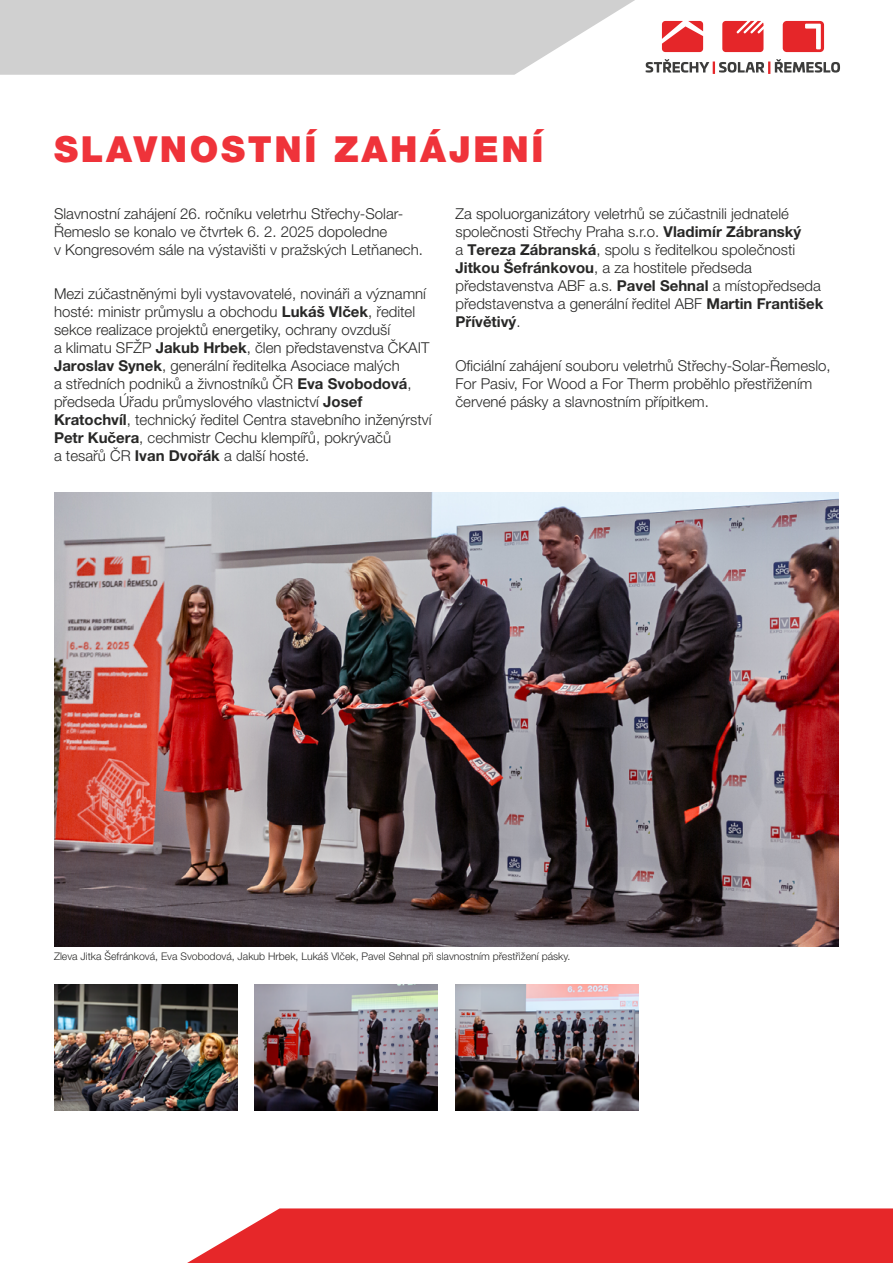
<style>
.page{position:relative;width:893px;height:1263px;background:#fff}
.page>*{position:absolute;margin:0;border:0;box-sizing:border-box;transform-origin:0 0}
.t1{font:900 36px "Helvetica Neue LT Pro";letter-spacing:.075em;color:#ef333a}
.t2{font:300 15px/18px "Helvetica Neue LT Pro";color:#282827}
.t3{font:300 10.5px "Helvetica Neue LT Pro";color:#282827}
.s1{font-weight:700}
</style>
<div class="page">
<svg style="left:187px;top:1208px;width:706px;height:55px;background:#e73638"></svg>
<svg style="left:0;top:0;width:694px;height:75px;background:#d6d6d6"></svg>
<svg style="left:646px;top:59px;width:194px;height:15px"></svg>
<svg style="left:662px;top:21px;width:41px;height:31px"></svg>
<svg style="left:722px;top:21px;width:41px;height:31px"></svg>
<svg style="left:783px;top:21px;width:41px;height:31px"></svg>
<img style="left:54px;top:493px;width:785px;height:453px">
<img style="left:54px;top:984px;width:183px;height:126px">
<img style="left:254px;top:984px;width:183px;height:126px">
<img style="left:456px;top:984px;width:183px;height:126px">
<h1 class="t1" style="left:54px;top:127px;width:491px">SLAVNOSTNÍ ZAHÁJENÍ</h1>
<p class="t2" style="left:54px;top:204px;width:370px">Slavnostní zahájení 26. ročníku veletrhu Střechy-Solar-<br>Řemeslo se konalo ve čtvrtek 6. 2. 2025 dopoledne<br>v Kongresovém sále na výstavišti v pražských Letňanech.</p>
<p class="t2" style="left:54px;top:284px;width:379px">Mezi zúčastněnými byli vystavovatelé, novináři a významní hosté: ministr průmyslu a obchodu <span class="s1">Lukáš Vlček</span>, ředitel sekce realizace projektů energetiky, ochrany ovzduší<br>a klimatu SFŽP <span class="s1">Jakub Hrbek</span>, člen představenstva ČKAIT <span class="s1">Jaroslav Synek</span>, generální ředitelka Asociace malých<br>a středních podniků a živnostníků ČR <span class="s1">Eva Svobodová</span>, předseda Úřadu průmyslového vlastnictví <span class="s1">Josef Kratochvíl</span>, technický ředitel Centra stavebního inženýrství <span class="s1">Petr Kučera</span>, cechmistr Cechu klempířů, pokrývačů<br>a tesařů ČR <span class="s1">Ivan Dvořák</span> a další hosté.</p>
<p class="t2" style="left:455px;top:204px;width:369px">Za spoluorganizátory veletrhů se zúčastnili jednatelé společnosti Střechy Praha s.r.o. <span class="s1">Vladimír Zábranský<br></span>a <span class="s1">Tereza Zábranská</span>, spolu s ředitelkou společnosti <span class="s1">Jitkou Šefránkovou</span>, a za hostitele předseda představenstva ABF a.s. <span class="s1">Pavel Sehnal</span> a místopředseda představenstva a generální ředitel ABF <span class="s1">Martin František Přívětivý</span>.</p>
<p class="t2" style="left:455px;top:356px;width:377px">Oficiální zahájení souboru veletrhů Střechy-Solar-Řemeslo,<br>For Pasiv, For Wood a For Therm proběhlo přestřižením červené pásky a slavnostním přípitkem.</p>
<p class="t3" style="left:54px;top:950px;width:518px">Zleva Jitka Šefránková, Eva Svobodová, Jakub Hrbek, Lukáš Vlček, Pavel Sehnal při slavnostním přestřižení pásky.</p>
</div>
